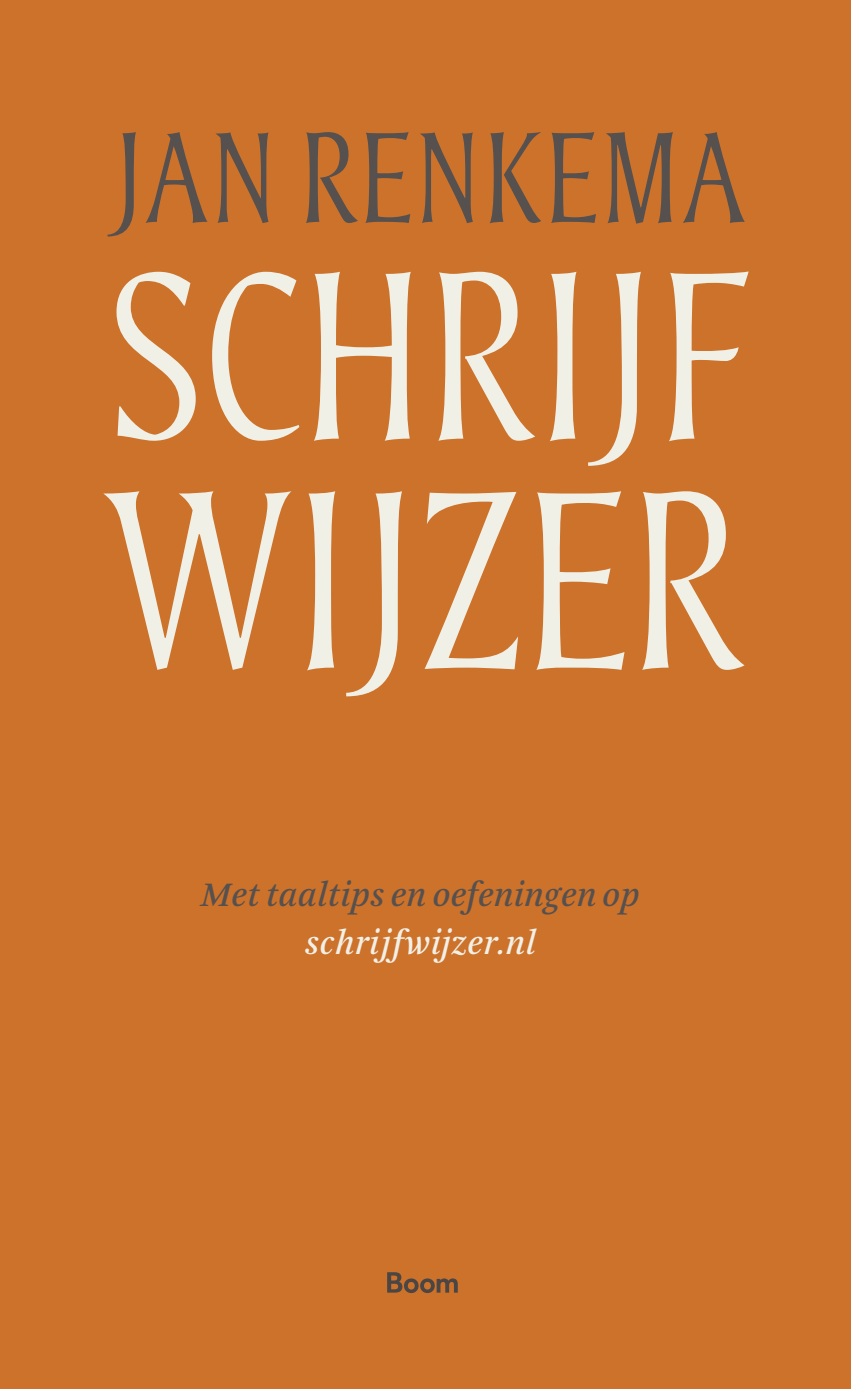
<style>
.page{position:relative;width:851px;height:1389px;background:#fff}
.page>*{position:absolute;margin:0;border:0;box-sizing:border-box;transform-origin:0 0}
.t1{font:279px "Balduina Delicada";letter-spacing:-.005em;color:#f1f0e6}
.t2{font:264px "Balduina Delicada";color:#f1f0e6}
.t3{font:142px "Balduina Delicada";letter-spacing:.015em;color:#56514f}
.t4{font:italic 36px "Arnhem";letter-spacing:-.005em;color:#56514f}
.t5{font:italic 36px "Arnhem";color:#f1f0e6}
</style>
<div class="page">
<div style="left:0;top:0;width:850px;height:1389px;background:#cd722b"></div>
<svg style="left:387px;top:1272px;width:70px;height:21px"></svg>
<h3 class="t3" style="left:111px;top:110px;width:635px">JAN RENKEMA</h3>
<h2 class="t2" style="left:104px;top:230px;width:646px">SCHRIJF</h2>
<h1 class="t1" style="left:104px;top:447px;width:640px">WIJZER</h1>
<p class="t4" style="left:201px;top:875px;width:440px">Met taaltips en oefeningen op</p>
<p class="t5" style="left:304px;top:923px;width:233px">schrijfwijzer.nl</p>
</div>
